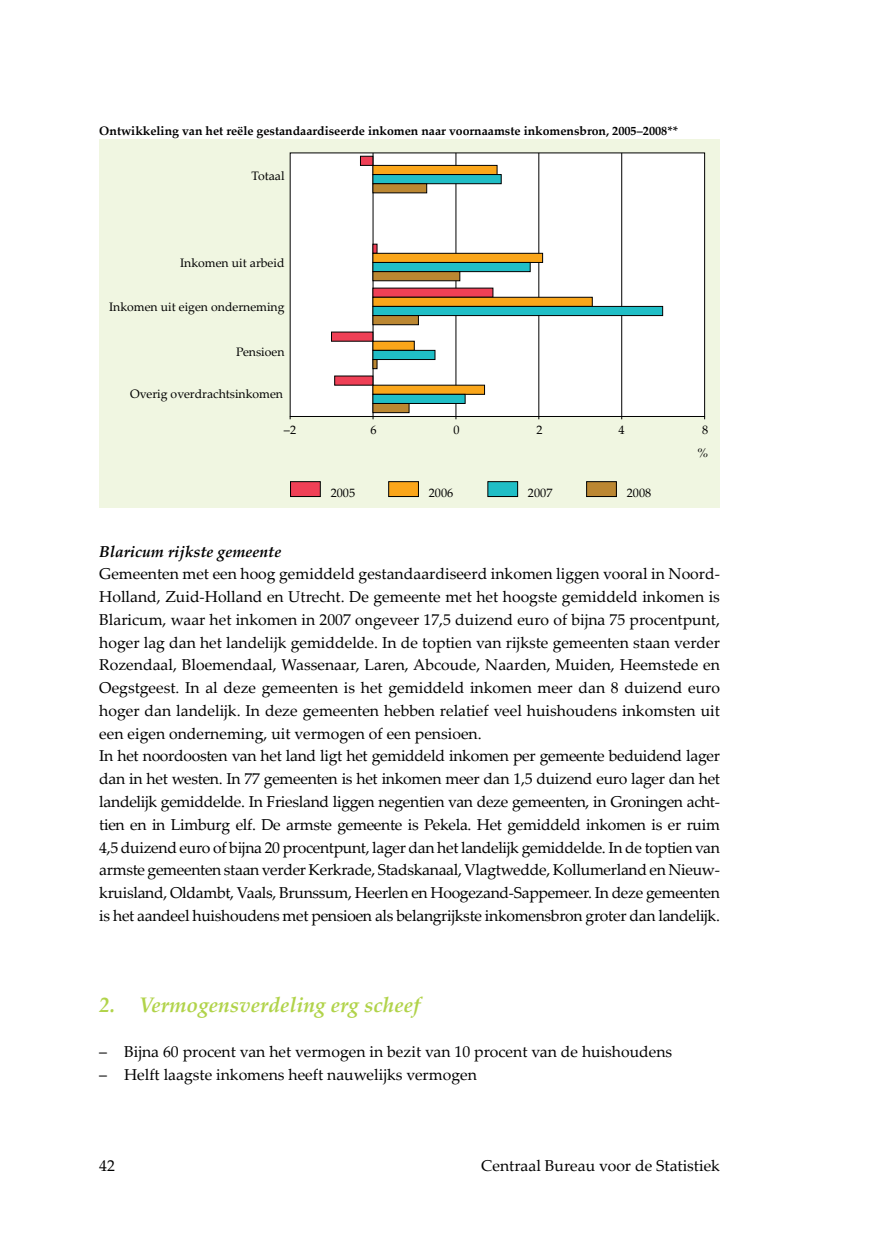
<style>
.page{position:relative;width:869px;height:1241px;background:#fff}
.page>*{position:absolute;margin:0;border:0;box-sizing:border-box;transform-origin:0 0}
.t1{font:italic 700 21px "Palatino Linotype";color:#b1d34a}
.t2{font:15.75px/22.8px "Palatino Linotype";letter-spacing:-.02em;color:#000}
.t3{font:15.75px "Palatino Linotype";color:#000}
.t4{font:italic 700 15.75px "Palatino Linotype";color:#000}
.t5{font:12.25px "Palatino Linotype";color:#000}
.t6{font:700 12.25px "Palatino Linotype";color:#000}
.t7{font:italic 12.25px "Palatino Linotype";color:#000}
</style>
<div class="page">
<div style="left:99px;top:139px;width:620px;height:368px;background:#f0f6e1"></div>
<div style="left:290px;top:153px;width:414px;height:263px;background:#fff"></div>
<hr style="left:455px;top:153px;width:1px;height:263px;background:#000">
<hr style="left:538px;top:153px;width:1px;height:263px;background:#000">
<hr style="left:621px;top:153px;width:1px;height:263px;background:#000">
<hr style="left:372px;top:153px;width:1px;height:263px;background:#000">
<div style="left:290px;top:481px;width:30px;height:15px;background:#ef4056"></div>
<div style="left:290px;top:481px;width:30px;height:15px;border:1px solid #000"></div>
<div style="left:388px;top:481px;width:30px;height:15px;background:#faa61a"></div>
<div style="left:388px;top:481px;width:30px;height:15px;border:1px solid #000"></div>
<div style="left:487px;top:481px;width:30px;height:15px;background:#20bec6"></div>
<div style="left:487px;top:481px;width:30px;height:15px;border:1px solid #000"></div>
<div style="left:586px;top:481px;width:30px;height:15px;background:#bb8732"></div>
<div style="left:586px;top:481px;width:30px;height:15px;border:1px solid #000"></div>
<svg style="left:493px;top:174px;width:169px;height:230px"></svg>
<svg style="left:331px;top:156px;width:162px;height:263px"></svg>
<p class="t6" style="left:99px;top:122px;width:580px">Ontwikkeling van het reële gestandaardiseerde inkomen naar voornaamste inkomensbron, 2005–2008**</p>
<p class="t5" style="left:251px;top:167px;width:35px">Totaal</p>
<p class="t5" style="left:180px;top:253px;width:106px">Inkomen uit arbeid</p>
<p class="t5" style="left:109px;top:298px;width:177px">Inkomen uit eigen onderneming</p>
<p class="t5" style="left:236px;top:343px;width:50px">Pensioen</p>
<p class="t5" style="left:130px;top:385px;width:154px">Overig overdrachtsinkomen</p>
<p class="t5" style="left:284px;top:420px;width:14px">–2</p>
<p class="t5" style="left:370px;top:420px;width:8px">6</p>
<p class="t5" style="left:453px;top:420px;width:8px">0</p>
<p class="t5" style="left:536px;top:420px;width:8px">2</p>
<p class="t5" style="left:618px;top:420px;width:8px">4</p>
<p class="t5" style="left:701px;top:420px;width:8px">8</p>
<p class="t5" style="left:330px;top:483px;width:26px">2005</p>
<p class="t5" style="left:428px;top:483px;width:26px">2006</p>
<p class="t5" style="left:527px;top:483px;width:26px">2007</p>
<p class="t5" style="left:626px;top:483px;width:26px">2008</p>
<p class="t7" style="left:697px;top:444px;width:12px">%</p>
<p class="t4" style="left:99px;top:540px;width:183px">Blaricum rijkste gemeente</p>
<p class="t2" style="left:99px;top:562px;width:622px">Gemeenten met een hoog gemiddeld gestandaardiseerd inkomen liggen vooral in Noord-Holland, Zuid-Holland en Utrecht. De gemeente met het hoogste gemiddeld inkomen is Blaricum, waar het inkomen in 2007 ongeveer 17,5 duizend euro of bijna 75 procentpunt, hoger lag dan het landelijk gemiddelde. In de toptien van rijkste gemeenten staan verder Rozendaal, Bloemendaal, Wassenaar, Laren, Abcoude, Naarden, Muiden, Heemstede en Oegstgeest. In al deze gemeenten is het gemiddeld inkomen meer dan 8 duizend euro hoger dan landelijk. In deze gemeenten hebben relatief veel huishoudens inkomsten uit een eigen onderneming, uit vermogen of een pensioen.<br>In het noordoosten van het land ligt het gemiddeld inkomen per gemeente beduidend lager dan in het westen. In 77 gemeenten is het inkomen meer dan 1,5 duizend euro lager dan het landelijk gemiddelde. In Friesland liggen negentien van deze gemeenten, in Groningen acht&shy;tien en in Limburg elf. De armste gemeente is Pekela. Het gemiddeld inkomen is er ruim 4,5 duizend euro of bijna 20 procentpunt, lager dan het landelijk gemiddelde. In de toptien van armste gemeenten staan verder Kerkrade, Stadskanaal, Vlagtwedde, Kollumerland en Nieuw&shy;kruisland, Oldambt, Vaals, Brunssum, Heerlen en Hoogezand-Sappemeer. In deze gemeenten is het aandeel huishoudens met pensioen als belangrijkste inkomensbron groter dan landelijk.</p>
<h1 class="t1" style="left:99px;top:989px;width:322px">2. Vermogensverdeling erg scheef</h1>
<p class="t3" style="left:99px;top:1040px;width:574px">– Bijna 60 procent van het vermogen in bezit van 10 procent van de huishoudens</p>
<p class="t3" style="left:99px;top:1063px;width:379px">– Helft laagste inkomens heeft nauwelijks vermogen</p>
<p class="t3" style="left:99px;top:1154px;width:17px">42</p>
<p class="t3" style="left:481px;top:1154px;width:240px">Centraal Bureau voor de Statistiek</p>
</div>
